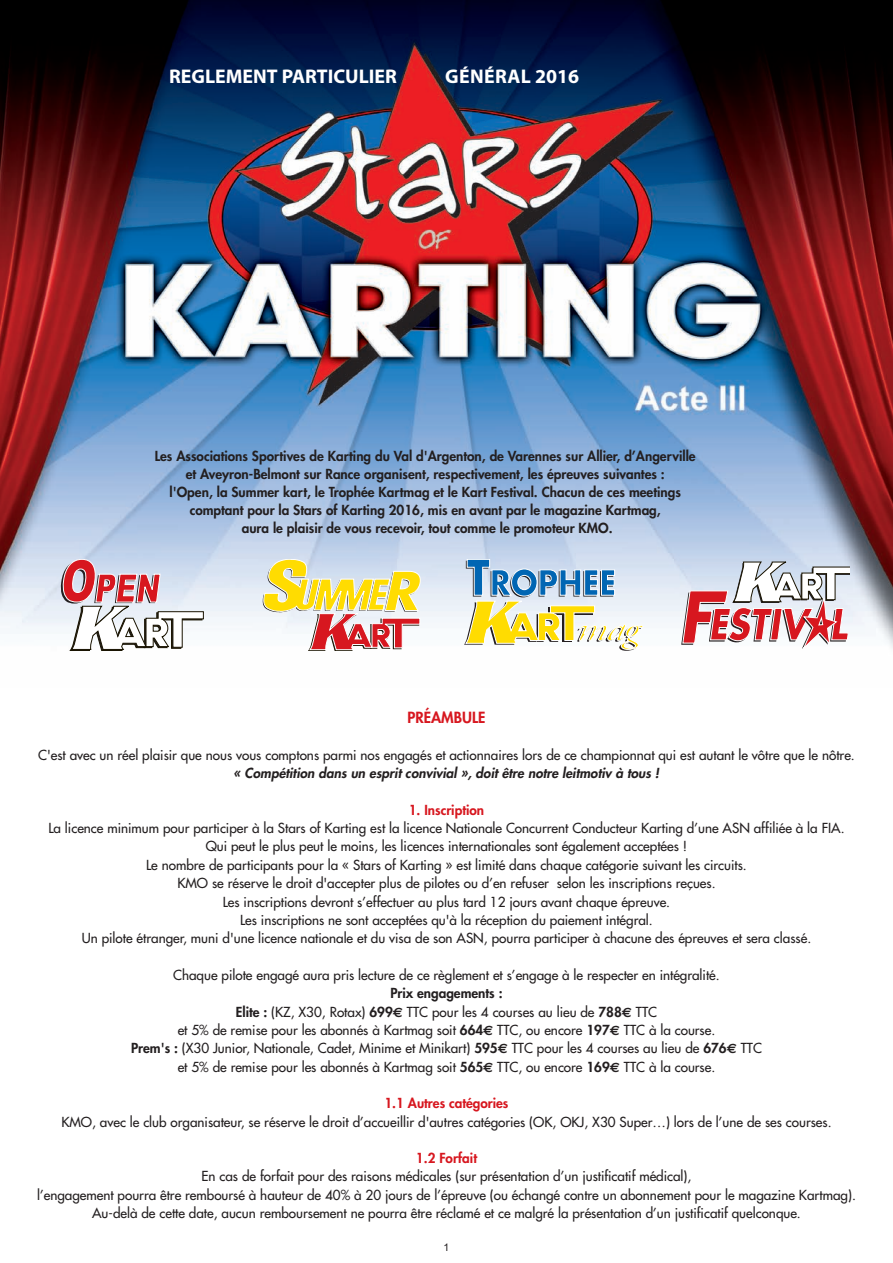
<style>
.page{position:relative;width:893px;height:1263px;background:#fff}
.page>*{position:absolute;margin:0;border:0;box-sizing:border-box;transform-origin:0 0}
.t1{font:700 19.8px "Myriad Pro";color:#fff}
.t2{font:700 19.8px "Myriad Pro";letter-spacing:.02em;color:#fff}
.t3{font:800 15px "Futura";color:#d7171f}
.t4{font:13.5px/18.5px "Futura";color:#231f20;text-align:center}
.t5{font:800 13.5px/18px "Futura";color:#231f20;text-align:center}
.t6{font:italic 800 13.5px "Futura";letter-spacing:.005em;color:#231f20}
.t7{font:800 13.5px "Futura";color:#d7171f}
.t8{font:10.5px "Arial";color:#231f20}
.s1{font-weight:800}
.s2{font-family:"Euro Sans";font-weight:700}
</style>
<div class="page">
<img style="left:0;top:0;width:893px;height:648px">
<svg style="left:61px;top:559px;width:143px;height:92px"></svg>
<svg style="left:263px;top:559px;width:157px;height:92px"></svg>
<svg style="left:464px;top:559px;width:179px;height:92px"></svg>
<svg style="left:681px;top:562px;width:169px;height:87px"></svg>
<h1 class="t1" style="left:169px;top:69px;width:229px">REGLEMENT PARTICULIER</h1>
<h1 class="t2" style="left:445px;top:69px;width:136px">GÉNÉRAL 2016</h1>
<p class="t5" style="left:155px;top:448px;width:542px">Les Associations Sportives de Karting du Val d'Argenton, de Varennes sur Allier, d’Angerville et Aveyron-Belmont sur Rance organisent, respectivement, les épreuves suivantes :<br>l'Open, la Summer kart, le Trophée Kartmag et le Kart Festival. Chacun de ces meetings comptant pour la Stars of Karting 2016, mis en avant par le magazine Kartmag,<br>aura le plaisir de vous recevoir, tout comme le promoteur KMO.</p>
<p class="t3" style="left:408px;top:710px;width:79px">PRÉAMBULE</p>
<p class="t4" style="left:38px;top:747px;width:818px">C'est avec un réel plaisir que nous vous comptons parmi nos engagés et actionnaires lors de ce championnat qui est autant le vôtre que le nôtre.</p>
<p class="t6" style="left:234px;top:767px;width:427px">« Compétition dans un esprit convivial », doit être notre leitmotiv à tous !</p>
<p class="t7" style="left:409px;top:803px;width:77px">1. Inscription</p>
<p class="t4" style="left:48px;top:820px;width:798px">La licence minimum pour participer à la Stars of Karting est la licence Nationale Concurrent Conducteur Karting d’une ASN affiliée à la FIA.<br>Qui peut le plus peut le moins, les licences internationales sont également acceptées !<br>Le nombre de participants pour la « Stars of Karting » est limité dans chaque catégorie suivant les circuits.<br>KMO se réserve le droit d'accepter plus de pilotes ou d’en refuser selon les inscriptions reçues.<br>Les inscriptions devront s’effectuer au plus tard 12 jours avant chaque épreuve.<br>Les inscriptions ne sont acceptées qu'à la réception du paiement intégral.<br>Un pilote étranger, muni d'une licence nationale et du visa de son ASN, pourra participer à chacune des épreuves et sera classé.</p>
<p class="t4" style="left:173px;top:967px;width:548px">Chaque pilote engagé aura pris lecture de ce règlement et s’engage à le respecter en intégralité.</p>
<p class="t4" style="left:131px;top:985px;width:632px"><span class="s1">Prix engagements :<br>Elite :</span> (KZ, X30, Rotax) <span class="s1">699</span><span class="s2">€</span> TTC pour les 4 courses au lieu de <span class="s1">788</span><span class="s2">€</span> TTC<br>et 5% de remise pour les abonnés à Kartmag soit <span class="s1">664</span><span class="s2">€</span> TTC, ou encore <span class="s1">197</span><span class="s2">€</span> TTC à la course.<br><span class="s1">Prem's :</span> (X30 Junior, Nationale, Cadet, Minime et Minikart) <span class="s1">595</span><span class="s2">€</span> TTC pour les 4 courses au lieu de <span class="s1">676</span><span class="s2">€</span> TTC et 5% de remise pour les abonnés à Kartmag soit <span class="s1">565</span><span class="s2">€</span> TTC, ou encore <span class="s1">169</span><span class="s2">€</span> TTC à la course.</p>
<p class="t7" style="left:384px;top:1097px;width:126px">1.1 Autres catégories</p>
<p class="t4" style="left:61px;top:1113px;width:772px">KMO, avec le club organisateur, se réserve le droit d’accueillir d'autres catégories (OK, OKJ, X30 Super…) lors de l’une de ses courses.</p>
<p class="t7" style="left:416px;top:1152px;width:63px">1.2 Forfait</p>
<p class="t4" style="left:37px;top:1168px;width:820px">En cas de forfait pour des raisons médicales (sur présentation d’un justificatif médical),<br>l’engagement pourra être remboursé à hauteur de 40% à 20 jours de l’épreuve (ou échangé contre un abonnement pour le magazine Kartmag).<br>Au-delà de cette date, aucun remboursement ne pourra être réclamé et ce malgré la présentation d’un justificatif quelconque.</p>
<p class="t8" style="left:444px;top:1241px;width:7px">1</p>
</div>
